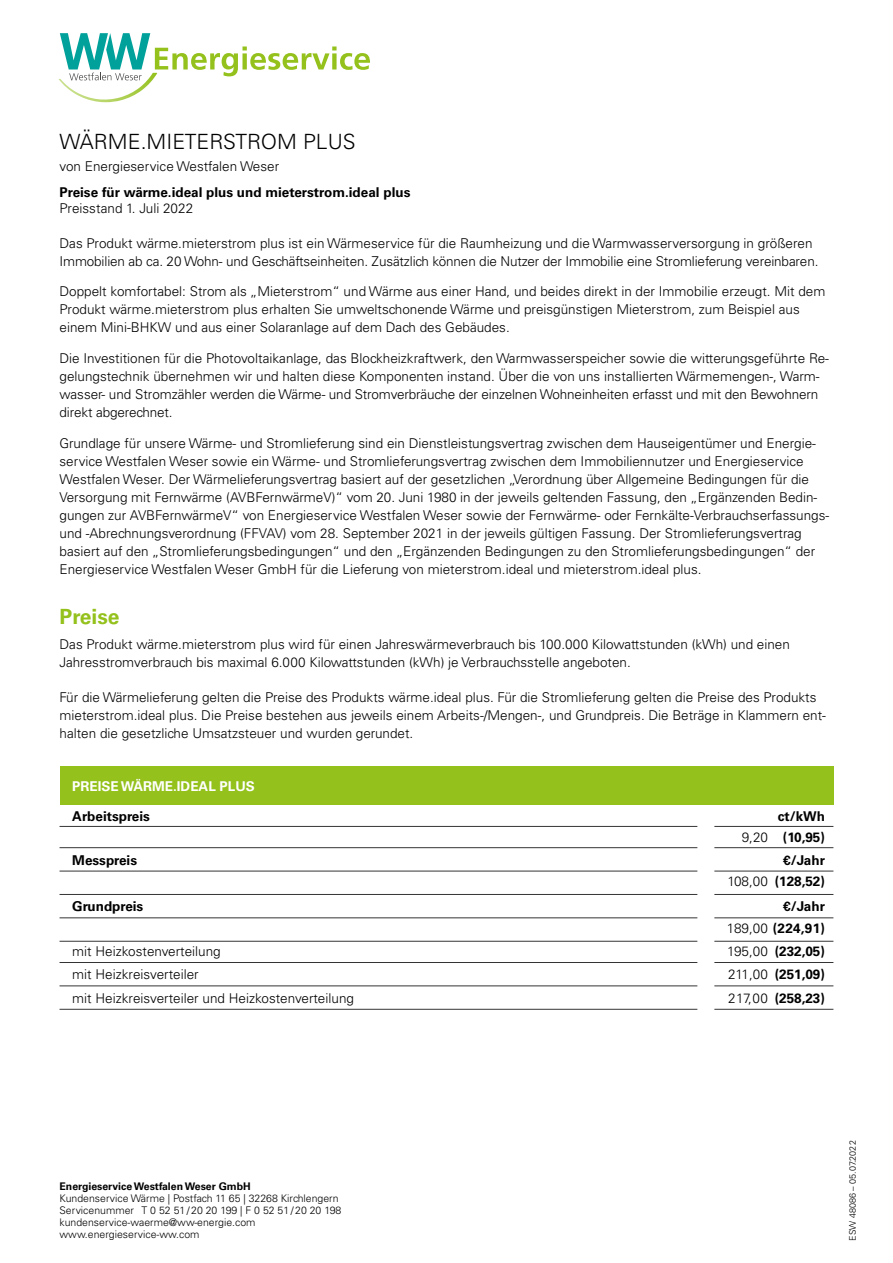
<style>
.page{position:relative;width:893px;height:1263px;background:#fff}
.page>*{position:absolute;margin:0;border:0;box-sizing:border-box;transform-origin:0 0}
.t1{font:300 21px "Univers LT Std";letter-spacing:.005em;color:#000}
.t2{font:700 21px "Univers LT Std";color:#94c11c}
.t3{font:300 13.5px/18px "Univers LT Std";color:#000}
.t4{font:700 13.5px/21.3px "Univers LT Std";color:#000;text-align:right}
.t5{font:700 13.5px "Univers LT Std";color:#fff}
.t6{font:300 10.5px/12px "Univers LT Std";color:#000}
.t7{font:700 10.5px "Univers LT Std";color:#000}
.t8{font:300 9px "Univers LT Std";color:#000}
.s1{font-weight:300}
</style>
<div class="page">
<div style="left:60px;top:766px;width:773px;height:39px;background:#94c11c"></div>
<hr style="left:60px;top:826px;width:773px;height:1px;background:#000">
<hr style="left:60px;top:847px;width:773px;height:1px;background:#000">
<hr style="left:60px;top:871px;width:773px;height:1px;background:#000">
<hr style="left:60px;top:894px;width:773px;height:1px;background:#000">
<hr style="left:60px;top:917px;width:773px;height:1px;background:#000">
<hr style="left:60px;top:941px;width:773px;height:1px;background:#000">
<hr style="left:60px;top:962px;width:773px;height:1px;background:#000">
<hr style="left:60px;top:985px;width:773px;height:1px;background:#000">
<hr style="left:60px;top:1009px;width:773px;height:1px;background:#000">
<div style="left:697px;top:823px;width:17px;height:193px;background:#fff"></div>
<svg style="left:58px;top:33px;width:312px;height:69px"></svg>
<h1 class="t1" style="left:60px;top:129px;width:298px">WÄRME.MIETERSTROM PLUS</h1>
<p class="t3" style="left:60px;top:158px;width:221px">von Energieservice Westfalen Weser</p>
<p class="t3" style="left:60px;top:200px;width:135px">Preisstand 1. Juli 2022</p>
<p class="t3" style="left:60px;top:234px;width:760px">Das Produkt wärme.mieterstrom plus ist ein Wärmeservice für die Raumheizung und die Warmwasserversorgung in größeren<br>Immobilien ab ca. 20 Wohn- und Geschäftseinheiten. Zusätzlich können die Nutzer der Immobilie eine Stromlieferung vereinbaren.</p>
<p class="t3" style="left:60px;top:282px;width:767px">Doppelt komfortabel: Strom als „Mieterstrom“ und Wärme aus einer Hand, und beides direkt in der Immobilie erzeugt. Mit dem<br>Produkt wärme.mieterstrom plus erhalten Sie umweltschonende Wärme und preisgünstigen Mieterstrom, zum Beispiel aus einem Mini-BHKW und aus einer Solaranlage auf dem Dach des Gebäudes.</p>
<p class="t3" style="left:60px;top:349px;width:771px">Die Investitionen für die Photovoltaikanlage, das Blockheizkraftwerk, den Warmwasserspeicher sowie die witterungsgeführte Re&shy;gelungstechnik übernehmen wir und halten diese Komponenten instand. Über die von uns installierten Wärmemengen-, Warm&shy;wasser- und Stromzähler werden die Wärme- und Stromverbräuche der einzelnen Wohneinheiten erfasst und mit den Bewohnern direkt abgerechnet.</p>
<p class="t3" style="left:60px;top:434px;width:771px">Grundlage für unsere Wärme- und Stromlieferung sind ein Dienstleistungsvertrag zwischen dem Hauseigentümer und Energie&shy;service Westfalen Weser sowie ein Wärme- und Stromlieferungsvertrag zwischen dem Immobiliennutzer und Energieservice Westfalen Weser. Der Wärmelieferungsvertrag basiert auf der gesetzlichen „Verordnung über Allgemeine Bedingungen für die Versorgung mit Fernwärme (AVBFernwärmeV)“ vom 20. Juni 1980 in der jeweils geltenden Fassung, den „Ergänzenden Bedin&shy;gungen zur AVBFernwärmeV“ von Energieservice Westfalen Weser sowie der Fernwärme- oder Fernkälte-Verbrauchserfassungs&shy;und -Abrechnungsverordnung (FFVAV) vom 28. September 2021 in der jeweils gültigen Fassung. Der Stromlieferungsvertrag basiert auf den „Stromlieferungsbedingungen“ und den „Ergänzenden Bedingungen zu den Stromlieferungsbedingungen“ der Energieservice Westfalen Weser GmbH für die Lieferung von mieterstrom.ideal und mieterstrom.ideal plus.</p>
<p class="t4" style="left:60px;top:182px;width:352px">Preise für wärme.ideal plus und mieterstrom.ideal plus</p>
<h1 class="t2" style="left:60px;top:605px;width:62px">Preise</h1>
<p class="t3" style="left:60px;top:635px;width:732px">Das Produkt wärme.mieterstrom plus wird für einen Jahreswärmeverbrauch bis 100.000 Kilowattstunden (kWh) und einen<br>Jahresstromverbrauch bis maximal 6.000 Kilowattstunden (kWh) je Verbrauchsstelle angeboten.</p>
<p class="t3" style="left:60px;top:688px;width:768px">Für die Wärmelieferung gelten die Preise des Produkts wärme.ideal plus. Für die Stromlieferung gelten die Preise des Produkts mieterstrom.ideal plus. Die Preise bestehen aus jeweils einem Arbeits-/Mengen-, und Grundpreis. Die Beträge in Klammern ent&shy;halten die gesetzliche Umsatzsteuer und wurden gerundet.</p>
<p class="t5" style="left:72px;top:778px;width:184px">PREISE WÄRME.IDEAL PLUS</p>
<p class="t4" style="left:72px;top:806px;width:79px">Arbeitspreis</p>
<p class="t4" style="left:742px;top:806px;width:85px">ct/kWh<br><span class="s1">9,20</span> (10,95)</p>
<p class="t4" style="left:72px;top:849px;width:66px">Messpreis</p>
<p class="t4" style="left:727px;top:849px;width:99px">€/Jahr<br><span class="s1">108,00</span> (128,52)</p>
<p class="t4" style="left:72px;top:896px;width:73px">Grundpreis</p>
<p class="t4" style="left:783px;top:896px;width:43px">€/Jahr</p>
<p class="t3" style="left:72px;top:942px;width:150px">mit Heizkostenverteilung</p>
<p class="t4" style="left:727px;top:916px;width:99px;line-height:23.4px;text-align:left"><span class="s1">189,00</span> (224,91)<br><span class="s1">195,00</span> (232,05)</p>
<p class="t3" style="left:72px;top:965px;width:128px">mit Heizkreisverteiler</p>
<p class="t3" style="left:72px;top:989px;width:283px">mit Heizkreisverteiler und Heizkostenverteilung</p>
<p class="t4" style="left:728px;top:964px;width:98px"><span class="s1">211,00</span> (251,09)</p>
<p class="t4" style="left:728px;top:987px;width:98px"><span class="s1">217,00</span> (258,23)</p>
<p class="t7" style="left:60px;top:1180px;width:193px">Energieservice Westfalen Weser GmbH</p>
<p class="t6" style="left:60px;top:1192px;width:283px">Kundenservice Wärme | Postfach 11 65 | 32268 Kirchlengern Servicenummer T 0 52 51 / 20 20 199 | F 0 52 51/ 20 20 198 kundenservice-waerme@ww-energie.com www.energieservice-ww.com</p>
<p class="t8" style="left:847px;top:1241px;width:102px;rotate:-90deg">ESW 48086 – 05.07.2022</p>
</div>
